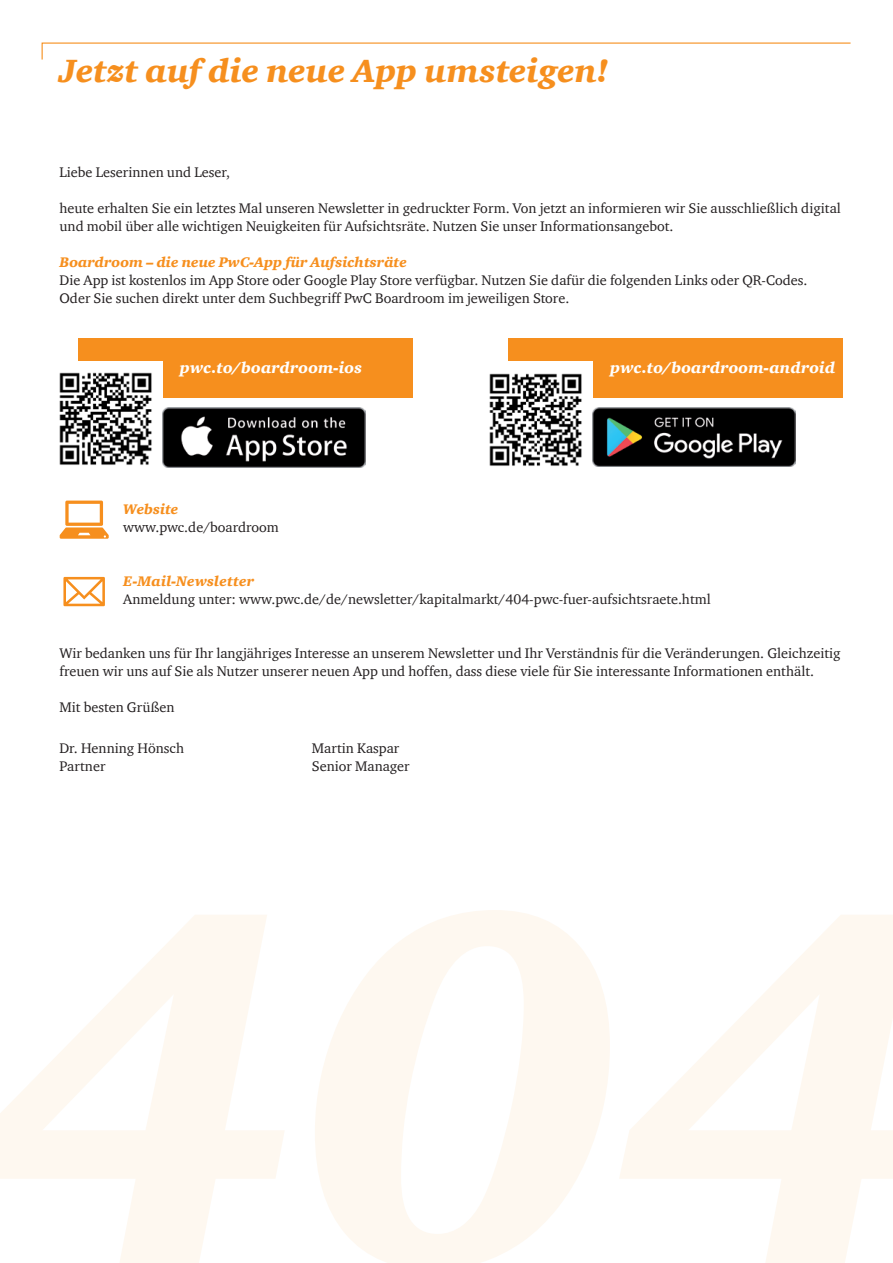
<style>
.page{position:relative;width:893px;height:1263px;background:#fff}
.page>*{position:absolute;margin:0;border:0;box-sizing:border-box;transform-origin:0 0}
.t1{font:italic 900 33px "ITC Charter Com";color:#f68f1e}
.t2{font:italic 900 15.75px "ITC Charter Com";letter-spacing:.01em;color:#fff}
.t3{font:14.25px/18px "ITC Charter Com";color:#231f20}
.t4{font:italic 900 14.25px "ITC Charter Com";color:#f68f1e}
</style>
<div class="page">
<svg style="left:0;top:910px;width:893px;height:353px"></svg>
<svg style="left:41px;top:42px;width:810px;height:18px"></svg>
<svg style="left:63px;top:577px;width:42px;height:29px"></svg>
<svg style="left:60px;top:501px;width:49px;height:38px"></svg>
<div style="left:79px;top:338px;width:334px;height:60px;background:#f68f1e"></div>
<div style="left:48px;top:361px;width:115px;height:115px;background:#fff"></div>
<img style="left:59px;top:372px;width:93px;height:93px">
<img style="left:163px;top:407px;width:202px;height:60px">
<div style="left:509px;top:338px;width:334px;height:60px;background:#f68f1e"></div>
<div style="left:478px;top:361px;width:115px;height:115px;background:#fff"></div>
<img style="left:489px;top:373px;width:93px;height:93px">
<img style="left:593px;top:407px;width:202px;height:60px">
<h1 class="t1" style="left:60px;top:50px;width:550px">Jetzt auf die neue App umsteigen!</h1>
<p class="t3" style="left:60px;top:163px;width:172px">Liebe Leserinnen und Leser,</p>
<p class="t3" style="left:60px;top:199px;width:783px">heute erhalten Sie ein letztes Mal unseren Newsletter in gedruckter Form. Von jetzt an informieren wir Sie ausschließlich digital und mobil über alle wichtigen Neuigkeiten für Aufsichtsräte. Nutzen Sie unser Informationsangebot.</p>
<p class="t4" style="left:60px;top:254px;width:349px">Boardroom – die neue PwC-App für Aufsichtsräte</p>
<p class="t3" style="left:60px;top:271px;width:749px">Die App ist kostenlos im App Store oder Google Play Store verfügbar. Nutzen Sie dafür die folgenden Links oder QR-Codes.<br>Oder Sie suchen direkt unter dem Suchbegriff PwC Boardroom im jeweiligen Store.</p>
<p class="t2" style="left:180px;top:358px;width:184px">pwc.to/boardroom-ios</p>
<p class="t2" style="left:610px;top:358px;width:227px">pwc.to/boardroom-android</p>
<p class="t4" style="left:123px;top:500px;width:56px">Website</p>
<p class="t3" style="left:123px;top:518px;width:157px">www.pwc.de/boardroom</p>
<p class="t4" style="left:123px;top:572px;width:132px">E-Mail-Newsletter</p>
<p class="t3" style="left:123px;top:590px;width:589px">Anmeldung unter: www.pwc.de/de/newsletter/kapitalmarkt/404-pwc-fuer-aufsichtsraete.html</p>
<p class="t3" style="left:60px;top:644px;width:783px">Wir bedanken uns für Ihr langjähriges Interesse an unserem Newsletter und Ihr Verständnis für die Veränderungen. Gleichzeitig freuen wir uns auf Sie als Nutzer unserer neuen App und hoffen, dass diese viele für Sie interessante Informationen enthält.</p>
<p class="t3" style="left:60px;top:698px;width:116px">Mit besten Grüßen</p>
<p class="t3" style="left:59px;top:739px;width:126px">Dr. Henning Hönsch<br>Partner</p>
<p class="t3" style="left:312px;top:739px;width:99px">Martin Kaspar<br>Senior Manager</p>
</div>
